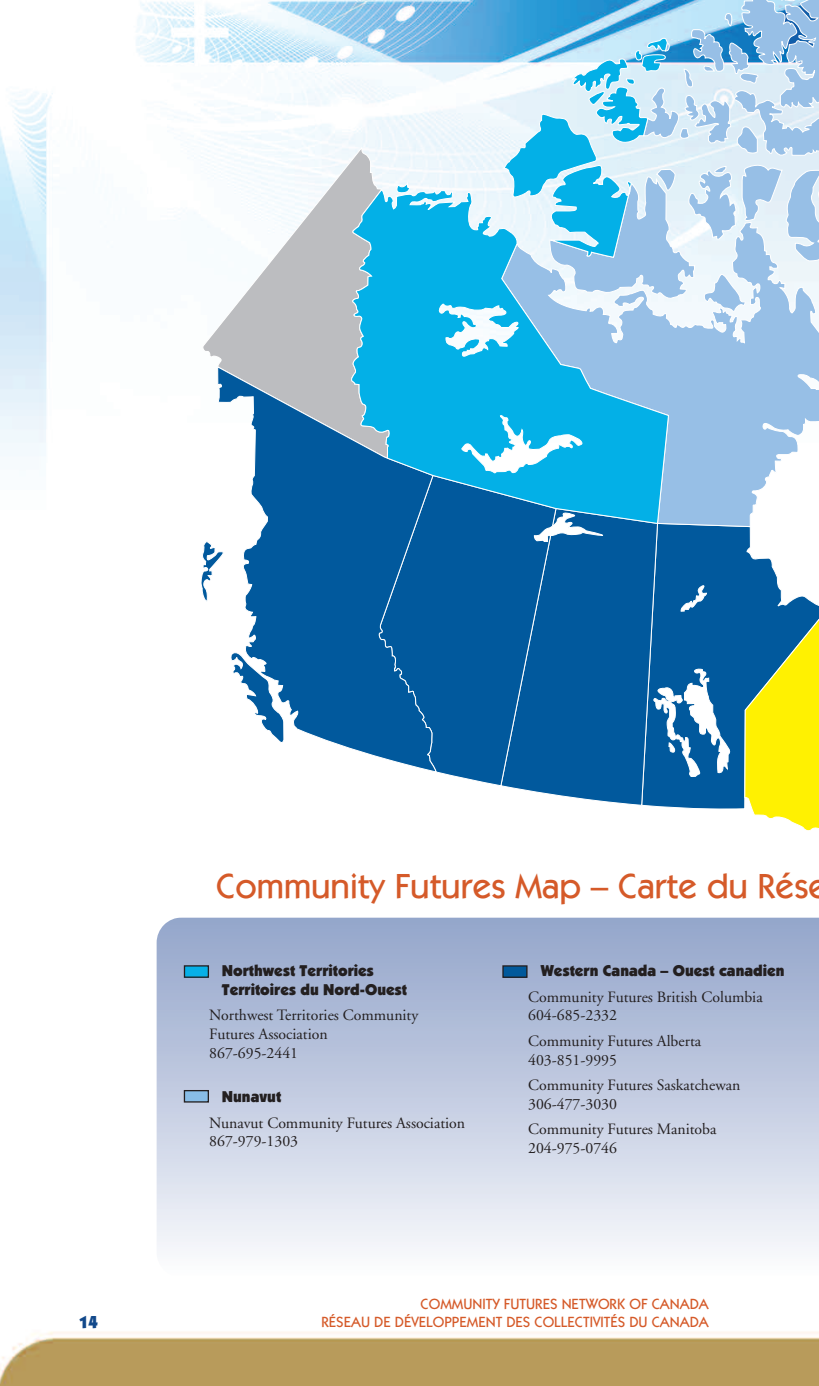
<style>
.page{position:relative;width:819px;height:1386px;background:#fff}
.page>*{position:absolute;margin:0;border:0;box-sizing:border-box;transform-origin:0 0}
.t1{font:500 35px "ATC Maple";color:#d55a29}
.t2{font:17.5px "ATC Maple Ultra";color:#12498b}
.t3{font:15.75px/18.9px "Adobe Garamond";color:#231f20}
.t4{font:15.75px/18.9px "ATC Maple Ultra";color:#231f20}
.t5{font:500 14.88px/17.8px "ATC Maple";color:#d55a29;text-align:right}
</style>
<div class="page">
<img style="left:0;top:0;width:819px;height:1386px">
<svg style="left:202px;top:146px;width:188px;height:314px"></svg>
<svg style="left:641px;top:528px;width:178px;height:389px"></svg>
<svg style="left:500px;top:528px;width:159px;height:278px;background:#1264a3"></svg>
<div style="left:378px;top:525px;width:179px;height:262px;background:#01599d"></div>
<svg style="left:501px;top:441px;width:318px;height:87px"></svg>
<svg style="left:217px;top:311px;width:221px;height:462px"></svg>
<svg style="left:229px;top:651px;width:56px;height:96px"></svg>
<svg style="left:201px;top:539px;width:25px;height:63px"></svg>
<svg style="left:350px;top:161px;width:320px;height:364px;background:#31aedd"></svg>
<svg style="left:500px;top:0;width:319px;height:441px;background:#97ceec"></svg>
<svg style="left:396px;top:180px;width:14px;height:14px"></svg>
<svg style="left:744px;top:605px;width:75px;height:312px"></svg>
<img style="left:157px;top:917px;width:662px;height:361px">
<div style="left:184px;top:966px;width:24px;height:11px;background:#07b0e7"></div>
<div style="left:184px;top:965px;width:25px;height:13px;border:1px solid #231f20"></div>
<div style="left:503px;top:966px;width:24px;height:11px;background:#01599b"></div>
<div style="left:502px;top:965px;width:26px;height:13px;border:1px solid #231f20"></div>
<div style="left:184px;top:1091px;width:24px;height:11px;background:#88bde7"></div>
<div style="left:184px;top:1090px;width:25px;height:13px;border:1px solid #231f20"></div>
<p class="t2" style="left:79px;top:1315px;width:21px">14</p>
<h1 class="t1" style="left:216px;top:874px;width:613px">Community Futures Map – Carte du Rése</h1>
<p class="t4" style="left:222px;top:963px;width:187px">Northwest Territories<br>Territoires du Nord-Ouest</p>
<p class="t3" style="left:209px;top:1007px;width:211px">Northwest Territories Community<br>Futures Association<br>867-695-2441</p>
<p class="t4" style="left:222px;top:1089px;width:61px">Nunavut</p>
<p class="t3" style="left:209px;top:1114px;width:257px">Nunavut Community Futures Association<br>867-979-1303</p>
<p class="t4" style="left:541px;top:963px;width:245px">Western Canada – Ouest canadien</p>
<p class="t3" style="left:528px;top:988px;width:236px">Community Futures British Columbia<br>604-685-2332</p>
<p class="t3" style="left:528px;top:1033px;width:175px">Community Futures Alberta<br>403-851-9995</p>
<p class="t3" style="left:528px;top:1077px;width:214px">Community Futures Saskatchewan<br>306-477-3030</p>
<p class="t3" style="left:528px;top:1121px;width:190px">Community Futures Manitoba<br>204-975-0746</p>
<p class="t5" style="left:321px;top:1297px;width:389px">COMMUNITY FUTURES NETWORK OF CANADA<br>RÉSEAU DE DÉVELOPPEMENT DES COLLECTIVITÉS DU CANADA</p>
</div>
